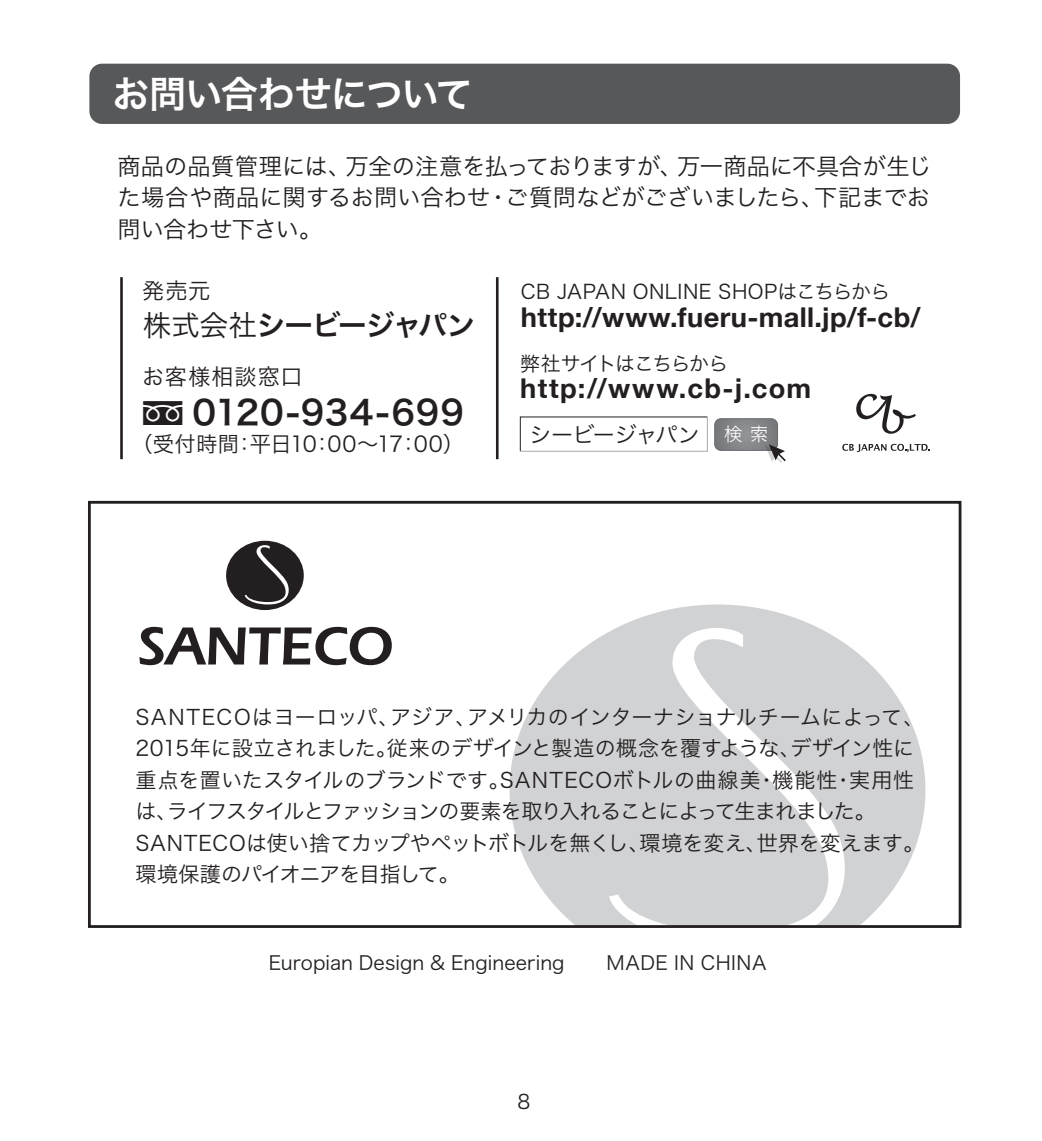
<style>
.page{position:relative;width:1042px;height:1141px;background:#fff}
.page>*{position:absolute;margin:0;border:0;box-sizing:border-box;transform-origin:0 0}
.t1{font:37.1px "Hira Kaku Pro W6";letter-spacing:-.03em;color:#fff}
.t2{font:33.25px "Hira Kaku Pro W6";letter-spacing:.02em;color:#231f20}
.t3{font:28.7px "Hira Kaku Pro W6";letter-spacing:-.035em;color:#231f20}
.t4{font:700 27.3px "Helvetica Neue";letter-spacing:.025em;color:#231f20}
.t5{font:700 27.3px "Helvetica Neue";letter-spacing:.05em;color:#231f20}
.t6{font:23.1px/31.5px "Hira Kaku Pro W3";letter-spacing:-.01em;color:#231f20;text-align:justify}
.t7{font:22.4px "Hira Kaku Pro W3";letter-spacing:.04em;color:#231f20}
.t8{font:22.05px "Hira Kaku Pro N W3";letter-spacing:-.02em;color:#231f20}
.t9{font:21.35px "Hira Kaku Pro W3";letter-spacing:.005em;color:#231f20}
.t10{font:21px/31.5px "Hira Kaku Pro N W3";letter-spacing:-.01em;color:#231f20}
.t11{font:19.95px "Hira Kaku Pro N W3";letter-spacing:.025em;color:#231f20}
.t12{font:19.95px "Hira Kaku Pro W3";letter-spacing:-.06em;color:#231f20}
.t13{font:19.6px "Hira Kaku Pro W3";color:#231f20}
.t14{font:19.25px "Hira Kaku Pro W3";letter-spacing:.005em;color:#231f20}
.t15{font:19.25px "Hira Kaku Pro W3";letter-spacing:.025em;color:#231f20}
.s1{font-family:"Hira Kaku Pro W3"}
.s2{font-size:18.55px;color:#636366}
</style>
<div class="page">
<svg style="left:509px;top:604px;width:416px;height:320px;fill:#d1d2d4"></svg>
<div style="left:88px;top:501px;width:873px;height:427px;border:3px solid #231f20"></div>
<div style="left:89px;top:64px;width:871px;height:60px;background:#57585a;border-radius:13px"></div>
<div style="left:714px;top:418px;width:64px;height:33px;border:1px solid #6c6d70;border-radius:6px"></div>
<svg style="left:519px;top:416px;width:189px;height:36px"></svg>
<svg style="left:715px;top:419px;width:71px;height:44px"></svg>
<svg style="left:842px;top:444px;width:88px;height:8px"></svg>
<svg style="left:856px;top:394px;width:60px;height:40px"></svg>
<hr style="left:496px;top:277px;width:2px;height:182px;background:#231f20">
<hr style="left:120px;top:277px;width:3px;height:182px;background:#231f20">
<svg style="left:226px;top:541px;width:78px;height:69px"></svg>
<svg style="left:139px;top:627px;width:253px;height:38px"></svg>
<h1 class="t1" style="left:112px;top:60px;width:362px">お問い合わせについて</h1>
<p class="t6" style="left:118px;top:148px;width:815px">商品の品質管理には、万全の注意を払っておりますが、万一商品に不具合が生じた場合や商品に関するお問い合わせ・ご質問などがございましたら、下記までお問い合わせ下さい。</p>
<p class="t7" style="left:142px;top:271px;width:70px">発売元</p>
<p class="t11" style="left:521px;top:274px;width:371px">CB JAPAN ONLINE SHOP<span class="s1">はこちらから</span></p>
<p class="t4" style="left:521px;top:296px;width:401px">http://www.fueru-mall.jp/f-cb/</p>
<h3 class="t3" style="left:142px;top:300px;width:335px"><span class="s1">株式会社</span>シービージャパン</h3>
<p class="t7" style="left:142px;top:357px;width:162px">お客様相談窓口</p>
<h2 class="t2" style="left:192px;top:383px;width:273px">0120-934-699</h2>
<p class="t9" style="left:131px;top:425px;width:334px">（受付時間：平日10：00～17：00）</p>
<p class="t12" style="left:520px;top:346px;width:210px">弊社サイトはこちらから</p>
<p class="t5" style="left:520px;top:367px;width:293px">http://www.cb-j.com</p>
<p class="t8" style="left:529px;top:416px;width:241px">シービージャパン <span class="s2">検 索</span></p>
<p class="t10" style="left:135px;top:700px;width:790px">SANTECOはヨーロッパ、アジア、アメリカのインターナショナルチームによって、2015年に設立されました。従来のデザインと製造の概念を覆すような、デザイン性に重点を置いたスタイルのブランドです。SANTECOボトルの曲線美・機能性・実用性は、ライフスタイルとファッションの要素を取り入れることによって生まれました。SANTECOは使い捨てカップやペットボトルを無くし、環境を変え、世界を変えます。環境保護のパイオニアを目指して。</p>
<p class="t14" style="left:269px;top:946px;width:297px">Europian Design &amp; Engineering</p>
<p class="t15" style="left:606px;top:946px;width:162px">MADE IN CHINA</p>
<p class="t13" style="left:517px;top:1084px;width:14px">8</p>
</div>
